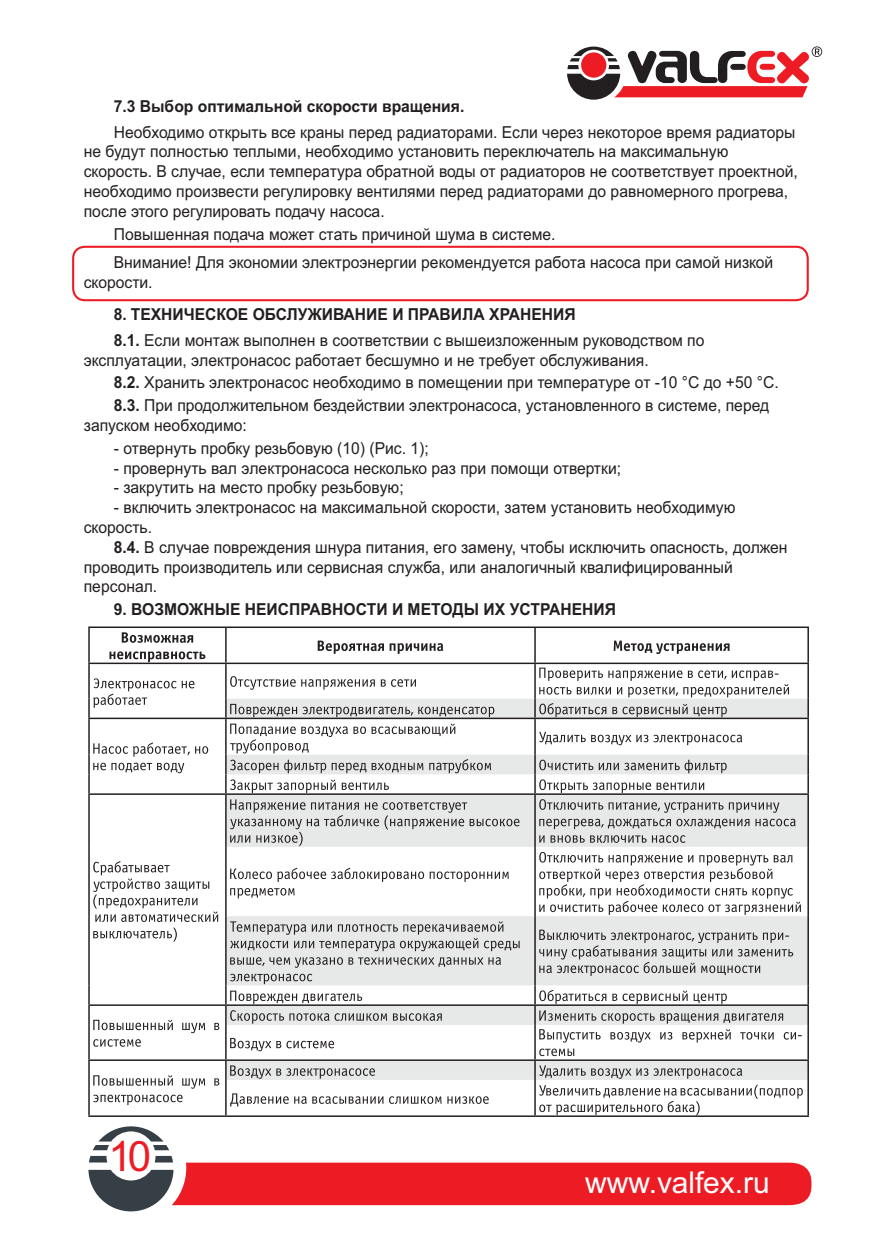
<style>
.page{position:relative;width:891px;height:1257px;background:#fff}
.page>*{position:absolute;margin:0;border:0;box-sizing:border-box;transform-origin:0 0}
.t1{font:42px "Arial";color:#ed1c24}
.t2{font:30px "Arial";color:#fff}
.t3{font:16.5px/19.8px "Arial";color:#231f20;scale:.95 1}
.t4{font:700 16.5px "Arial";color:#231f20;scale:.95 1}
.s1{font-weight:700}
</style>
<div class="page">
<svg style="left:88px;top:1126px;width:724px;height:85px"></svg>
<svg style="left:567px;top:46px;width:255px;height:54px"></svg>
<svg style="left:72px;top:246px;width:737px;height:55px"></svg>
<svg style="left:227px;top:699px;width:580px;height:381px"></svg>
<hr style="left:88px;top:627px;width:138px;height:1px;background:#231f20">
<hr style="left:88px;top:628px;width:2px;height:35px;background:#231f20">
<hr style="left:226px;top:627px;width:309px;height:1px;background:#231f20">
<hr style="left:225px;top:628px;width:2px;height:35px;background:#231f20">
<hr style="left:535px;top:627px;width:274px;height:1px;background:#231f20">
<hr style="left:534px;top:628px;width:2px;height:35px;background:#231f20">
<hr style="left:807px;top:628px;width:2px;height:35px;background:#231f20">
<hr style="left:88px;top:663px;width:138px;height:1px;background:#231f20">
<hr style="left:88px;top:664px;width:2px;height:35px;background:#231f20">
<hr style="left:226px;top:663px;width:309px;height:1px;background:#231f20">
<hr style="left:225px;top:664px;width:2px;height:35px;background:#231f20">
<hr style="left:535px;top:663px;width:274px;height:1px;background:#231f20">
<hr style="left:534px;top:664px;width:2px;height:35px;background:#231f20">
<hr style="left:807px;top:664px;width:2px;height:35px;background:#231f20">
<svg style="left:807px;top:699px;width:2px;height:19px"></svg>
<hr style="left:88px;top:718px;width:138px;height:1px;background:#231f20">
<hr style="left:88px;top:719px;width:2px;height:36px;background:#231f20">
<hr style="left:226px;top:718px;width:309px;height:1px;background:#231f20">
<hr style="left:225px;top:719px;width:2px;height:36px;background:#231f20">
<hr style="left:535px;top:718px;width:274px;height:1px;background:#231f20">
<hr style="left:534px;top:719px;width:2px;height:36px;background:#231f20">
<hr style="left:807px;top:719px;width:2px;height:36px;background:#231f20">
<svg style="left:807px;top:755px;width:2px;height:38px"></svg>
<hr style="left:88px;top:793px;width:138px;height:2px;background:#231f20">
<hr style="left:88px;top:795px;width:2px;height:52px;background:#231f20">
<hr style="left:88px;top:847px;width:2px;height:69px;background:#231f20">
<hr style="left:88px;top:916px;width:2px;height:69px;background:#231f20">
<hr style="left:226px;top:793px;width:309px;height:2px;background:#231f20">
<hr style="left:225px;top:795px;width:2px;height:52px;background:#231f20">
<hr style="left:535px;top:793px;width:274px;height:2px;background:#231f20">
<hr style="left:534px;top:795px;width:2px;height:52px;background:#231f20">
<hr style="left:807px;top:795px;width:2px;height:52px;background:#231f20">
<hr style="left:225px;top:847px;width:2px;height:69px;background:#231f20">
<hr style="left:534px;top:847px;width:2px;height:69px;background:#231f20">
<hr style="left:807px;top:847px;width:2px;height:69px;background:#231f20">
<hr style="left:225px;top:916px;width:2px;height:69px;background:#231f20">
<hr style="left:534px;top:916px;width:2px;height:69px;background:#231f20">
<hr style="left:807px;top:916px;width:2px;height:69px;background:#231f20">
<hr style="left:88px;top:1004px;width:138px;height:2px;background:#231f20">
<hr style="left:88px;top:1025px;width:2px;height:34px;background:#231f20">
<hr style="left:226px;top:1004px;width:309px;height:2px;background:#231f20">
<hr style="left:225px;top:1025px;width:2px;height:34px;background:#231f20">
<hr style="left:534px;top:1025px;width:2px;height:34px;background:#231f20">
<hr style="left:807px;top:1025px;width:2px;height:34px;background:#231f20">
<hr style="left:88px;top:1059px;width:138px;height:2px;background:#231f20">
<hr style="left:226px;top:1059px;width:309px;height:2px;background:#231f20">
<hr style="left:88px;top:1080px;width:2px;height:35px;background:#231f20">
<hr style="left:225px;top:1080px;width:2px;height:35px;background:#231f20">
<hr style="left:88px;top:1115px;width:138px;height:2px;background:#231f20">
<hr style="left:226px;top:1115px;width:309px;height:2px;background:#231f20">
<hr style="left:535px;top:1115px;width:274px;height:2px;background:#231f20">
<svg style="left:122px;top:632px;width:71px;height:11px"></svg>
<svg style="left:109px;top:651px;width:96px;height:11px"></svg>
<svg style="left:318px;top:641px;width:125px;height:13px"></svg>
<svg style="left:614px;top:641px;width:116px;height:13px"></svg>
<svg style="left:88px;top:678px;width:106px;height:40px"></svg>
<svg style="left:230px;top:676px;width:186px;height:14px"></svg>
<svg style="left:225px;top:699px;width:269px;height:19px;background:#c5c5c6"></svg>
<svg style="left:534px;top:668px;width:255px;height:50px"></svg>
<svg style="left:88px;top:742px;width:120px;height:51px"></svg>
<svg style="left:539px;top:732px;width:203px;height:13px"></svg>
<svg style="left:225px;top:724px;width:266px;height:69px"></svg>
<svg style="left:534px;top:755px;width:193px;height:38px"></svg>
<svg style="left:93px;top:861px;width:125px;height:81px"></svg>
<svg style="left:230px;top:799px;width:290px;height:47px;background:#d0d0d0"></svg>
<svg style="left:539px;top:799px;width:240px;height:14px;background:#c2c2c2"></svg>
<svg style="left:539px;top:819px;width:257px;height:10px;background:#b2b1b2"></svg>
<svg style="left:539px;top:835px;width:146px;height:8px"></svg>
<svg style="left:230px;top:868px;width:279px;height:14px"></svg>
<svg style="left:230px;top:888px;width:65px;height:11px"></svg>
<svg style="left:539px;top:852px;width:262px;height:63px"></svg>
<svg style="left:230px;top:921px;width:290px;height:30px;background:#c4c5c5"></svg>
<svg style="left:230px;top:957px;width:271px;height:11px;background:#b9b9b9"></svg>
<svg style="left:539px;top:930px;width:254px;height:46px;background:#c6c6c6"></svg>
<svg style="left:88px;top:985px;width:131px;height:48px"></svg>
<svg style="left:93px;top:1039px;width:48px;height:8px"></svg>
<svg style="left:225px;top:974px;width:217px;height:51px"></svg>
<svg style="left:230px;top:1038px;width:104px;height:13px"></svg>
<svg style="left:534px;top:985px;width:275px;height:58px"></svg>
<svg style="left:88px;top:1061px;width:131px;height:28px"></svg>
<svg style="left:93px;top:1095px;width:90px;height:10px"></svg>
<svg style="left:225px;top:1061px;width:150px;height:19px;background:#c9c9c9"></svg>
<svg style="left:230px;top:1093px;width:259px;height:13px"></svg>
<svg style="left:534px;top:1049px;width:275px;height:66px"></svg>
<p class="t4" style="left:114px;top:100px;width:371px">7.3 Выбор оптимальной скорости вращения.</p>
<p class="t3" style="left:84px;top:123px;width:753px;text-indent:30px">Необходимо открыть все краны перед радиаторами. Если через некоторое время радиаторы не будут полностью теплыми, необходимо установить переключатель на максимальную скорость. В случае, если температура обратной воды от радиаторов не соответствует проектной, необходимо произвести регулировку вентилями перед радиаторами до равномерного прогрева, после этого регулировать подачу насоса.</p>
<p class="t3" style="left:114px;top:221px;width:696px;line-height:28.8px">Повышенная подача может стать причиной шума в системе.<br>Внимание! Для экономии электроэнергии рекомендуется работа насоса при самой низкой</p>
<p class="t3" style="left:84px;top:274px;width:74px">скорости.</p>
<p class="t3" style="left:114px;top:303px;width:623px;line-height:25.8px"><span class="s1">8. ТЕХНИЧЕСКОЕ ОБСЛУЖИВАНИЕ И ПРАВИЛА ХРАНЕНИЯ<br>8.1.</span> Если монтаж выполнен в соответствии с вышеизложенным руководством по</p>
<p class="t3" style="left:114px;top:350px;width:702px;line-height:22.8px;text-indent:-30px">эксплуатации, электронасос работает бесшумно и не требует обслуживания.<br><span class="s1">8.2.</span> Хранить электронасос необходимо в помещении при температуре от -10 °С до +50 °С.<br><span class="s1">8.3.</span> При продолжительном бездействии электронасоса, установленного в системе, перед</p>
<p class="t3" style="left:84px;top:417px;width:173px">запуском необходимо:</p>
<p class="t3" style="left:114px;top:440px;width:333px">- отвернуть пробку резьбовую (10) (Рис. 1);</p>
<p class="t3" style="left:114px;top:459px;width:536px">- провернуть вал электронасоса несколько раз при помощи отвертки;</p>
<p class="t3" style="left:114px;top:479px;width:307px">- закрутить на место пробку резьбовую;</p>
<p class="t3" style="left:84px;top:499px;width:688px;text-indent:30px">- включить электронасос на максимальной скорости, затем установить необходимую скорость.</p>
<p class="t3" style="left:84px;top:539px;width:742px;text-indent:30px"><span class="s1">8.4.</span> В случае повреждения шнура питания, его замену, чтобы исключить опасность, должен проводить производитель или сервисная служба, или аналогичный квалифицированный персонал.</p>
<p class="t4" style="left:114px;top:603px;width:530px">9. ВОЗМОЖНЫЕ НЕИСПРАВНОСТИ И МЕТОДЫ ИХ УСТРАНЕНИЯ</p>
<h1 class="t1" style="left:109px;top:1140px;width:44px">10</h1>
<h2 class="t2" style="left:585px;top:1171px;width:186px">www.valfex.ru</h2>
</div>
